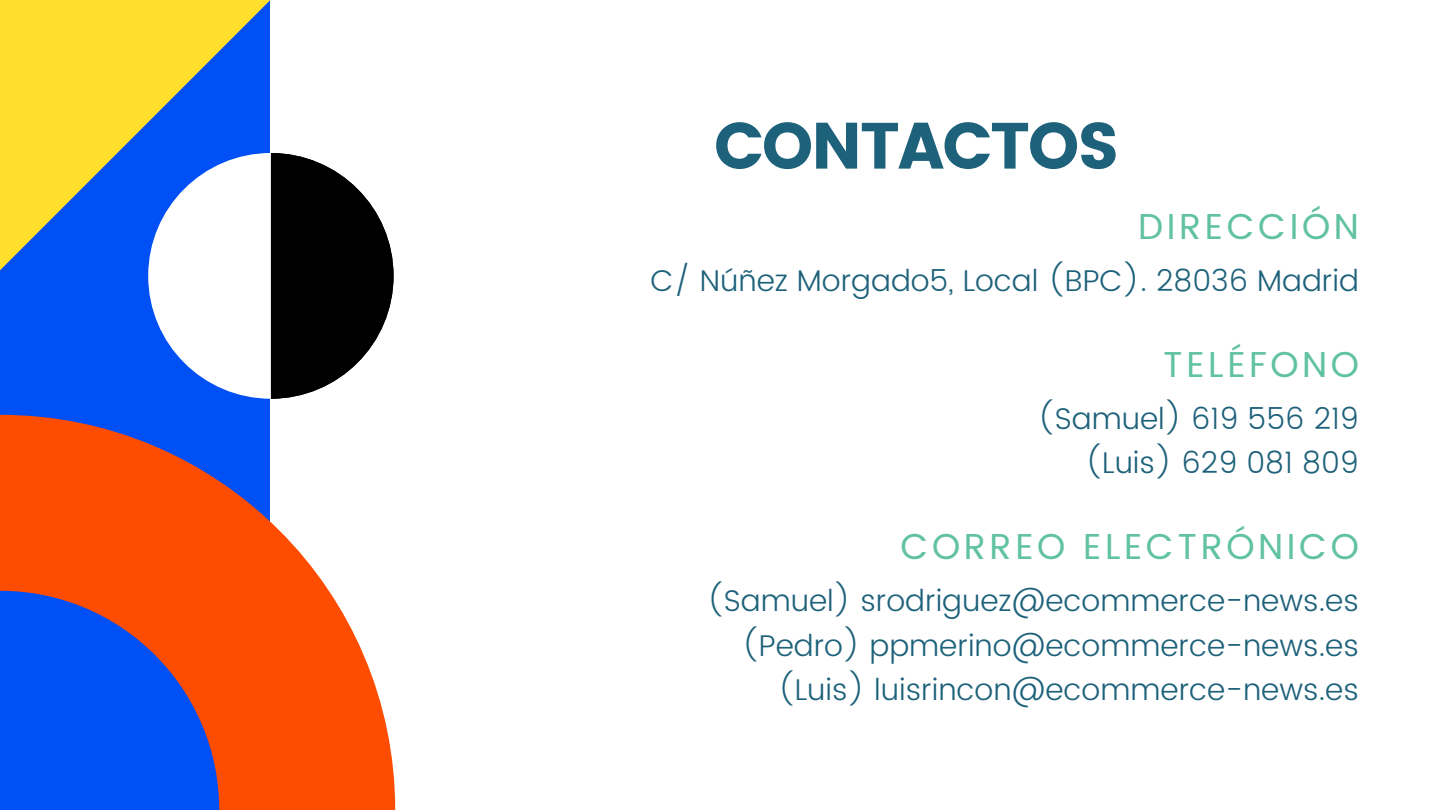
<style>
.page{position:relative;width:1440px;height:810px;background:#fff}
.page>*{position:absolute;margin:0;border:0;box-sizing:border-box;transform-origin:0 0}
.t1{font:65.2px "Poppins";letter-spacing:-.03em;color:#1d617a}
.t2{font:36px "Poppins";letter-spacing:.1em;color:#61c2a2}
.t3{font:300 30px "Poppins";color:#1d617a}
</style>
<div class="page">
<div style="left:0;top:0;width:270px;height:810px;background:#0050f5"></div>
<svg style="left:0;top:415px;width:395px;height:395px;fill:#fe4c00"></svg>
<svg style="left:148px;top:153px;width:246px;height:246px"></svg>
<svg style="left:0;top:0;width:270px;height:270px;fill:#ffdf2b"></svg>
<h2 class="t1" style="left:714px;top:108px;width:407px">CONTACTOS</h2>
<p class="t2" style="left:1138px;top:205px;width:222px">DIRECCIÓN</p>
<p class="t3" style="left:651px;top:263px;width:710px">C/ Núñez Morgado5, Local (BPC). 28036 Madrid</p>
<p class="t2" style="left:1163px;top:343px;width:197px">TELÉFONO</p>
<h2 class="t3" style="left:1037px;top:401px;width:323px">(Samuel) 619 556 219</h2>
<p class="t3" style="left:1085px;top:446px;width:276px">(Luis) 629 081 809</p>
<h1 class="t2" style="left:900px;top:526px;width:460px">CORREO ELECTRÓNICO</h1>
<h2 class="t3" style="left:706px;top:584px;width:654px">(Samuel) srodriguez@ecommerce-news.es</h2>
<p class="t3" style="left:741px;top:628px;width:619px">(Pedro) ppmerino@ecommerce-news.es</p>
<p class="t3" style="left:777px;top:672px;width:583px">(Luis) luisrincon@ecommerce-news.es</p>
</div>
